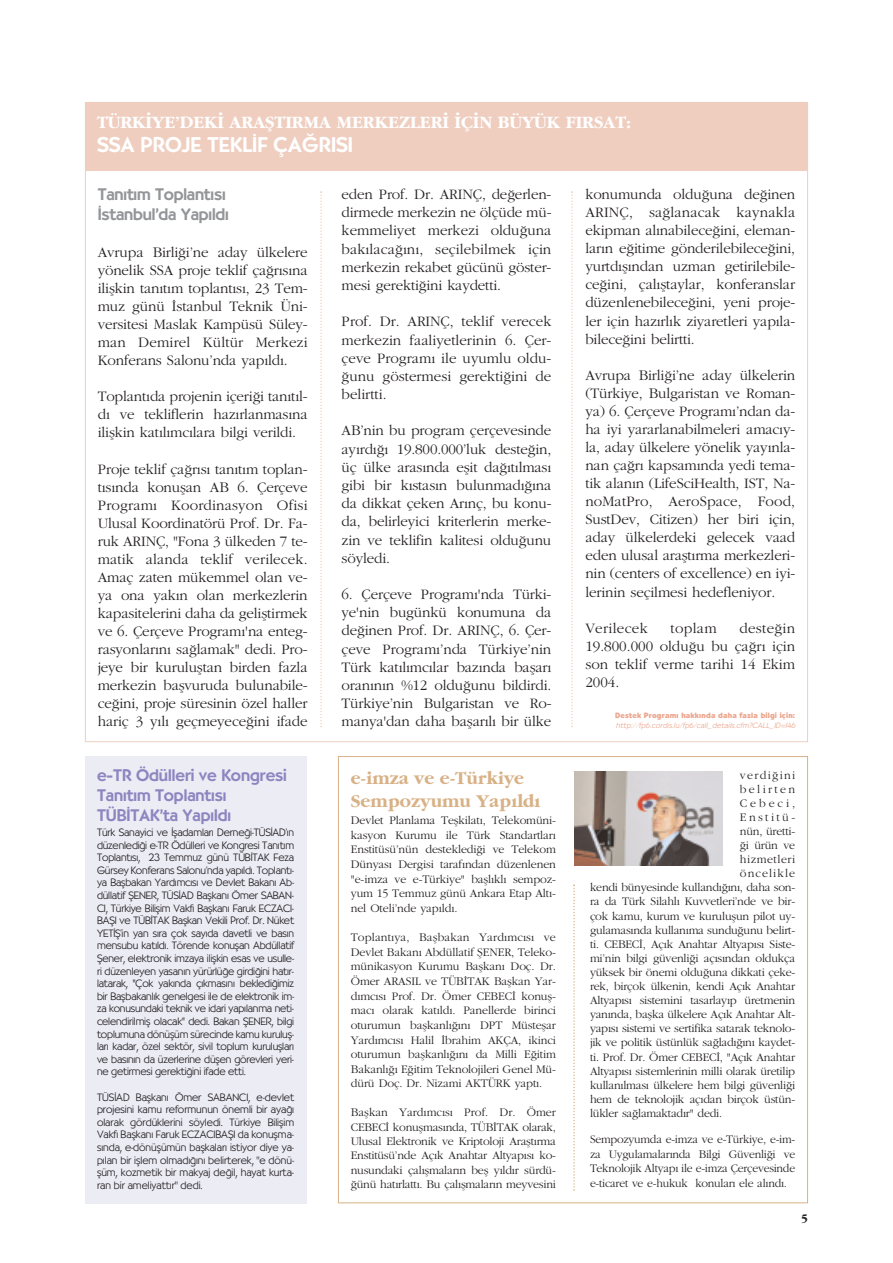
<style>
.page{position:relative;width:893px;height:1263px;background:#fff}
.page>*{position:absolute;margin:0;border:0;box-sizing:border-box;transform-origin:0 0}
.t1{font:500 21px "Bernhard";color:#fff}
.t2{font:700 18.75px/22.8px "Garamond";color:#d8b186}
.t3{font:700 18px "Garamond";color:#fff}
.t4{font:500 16.5px/19.8px "Bernhard";letter-spacing:-.005em;color:#8c86c0}
.t5{font:500 16.5px/19.8px "Bernhard";letter-spacing:-.01em;color:#939598}
.t6{font:300 15px/18px "Garamond";letter-spacing:-.01em;color:#231f20;text-align:justify}
.t7{font:300 15px "Garamond";letter-spacing:.02em;color:#231f20}
.t8{font:300 12px/14.7px "Garamond";letter-spacing:-.02em;color:#231f20;text-align:justify}
.t9{font:300 12px "Garamond";letter-spacing:.04em;color:#231f20}
.t10{font:300 12px "Garamond";letter-spacing:.105em;color:#231f20}
.t11{font:300 12px "Garamond";letter-spacing:.09em;color:#231f20}
.t12{font:300 12px "Garamond";letter-spacing:.19em;color:#231f20}
.t13{font:300 12px "Garamond";letter-spacing:.2em;color:#231f20}
.t14{font:700 12px "Garamond";color:#231f20}
.t15{font:300 10.5px/12.6px "Bernhard";letter-spacing:-.01em;color:#231f20;text-align:justify}
.t16{font:italic 300 7.5px "Bernhard";letter-spacing:.02em;color:#eca68e}
.t17{font:700 7.5px "Bernhard";letter-spacing:.025em;color:#eca68e}
</style>
<div class="page">
<div style="left:85px;top:756px;width:221px;height:447px;background:#ececf5"></div>
<svg style="left:320px;top:170px;width:2px;height:573px"></svg>
<div style="left:85px;top:102px;width:723px;height:68px;background:#efcec0"></div>
<svg style="left:571px;top:170px;width:4px;height:1021px"></svg>
<img style="left:574px;top:772px;width:149px;height:93px">
<p class="t3" style="left:97px;top:112px;width:536px">TÜRK‹YE’DEK‹ ARAfiTIRMA MERKEZLER‹ ‹Ç‹N BÜYÜK FIRSAT:</p>
<h1 class="t1" style="left:97px;top:133px;width:258px">SSA PROJE TEKL‹F ÇA⁄RISI</h1>
<p class="t5" style="left:98px;top:185px;width:133px">Tan›t›m Toplant›s› ‹stanbul’da Yap›ld›</p>
<p class="t6" style="left:98px;top:243px;width:211px">Avrupa Birli¤i’ne aday ülkelere yönelik SSA proje teklif ça¤r›s›na iliflkin tan›t›m toplant›s›, 23 Tem&shy;muz günü ‹stanbul Teknik Üni&shy;versitesi Maslak Kampüsü Süley&shy;man Demirel Kültür Merkezi Konferans Salonu’nda yap›ld›.</p>
<p class="t6" style="left:98px;top:387px;width:211px">Toplant›da projenin içeri¤i tan›t›l&shy;d› ve tekliflerin haz›rlanmas›na iliflkin kat›l›mc›lara bilgi verildi.</p>
<p class="t6" style="left:98px;top:459px;width:211px">Proje teklif ça¤r›s› tan›t›m toplan&shy;t›s›nda konuflan AB 6. Çerçeve Program› Koordinasyon Ofisi Ulusal Koordinatörü Prof. Dr. Fa&shy;ruk ARINÇ, "Fona 3 ülkeden 7 te&shy;matik alanda teklif verilecek.<br>Amaç zaten mükemmel olan ve&shy;ya ona yak›n olan merkezlerin kapasitelerini daha da gelifltirmek ve 6. Çerçeve Program›'na enteg&shy;rasyonlar›n› sa¤lamak" dedi. Pro&shy;jeye bir kurulufltan birden fazla merkezin baflvuruda bulunabile&shy;ce¤ini, proje süresinin özel haller hariç 3 y›l› geçmeyece¤ini ifade</p>
<p class="t4" style="left:97px;top:766px;width:192px">e-TR Ödülleri ve Kongresi<br>Tan›t›m Toplant›s›<br>TÜB‹TAK’ta Yap›ld›</p>
<p class="t15" style="left:97px;top:826px;width:199px">Türk Sanayici ve ‹fladamlar› Derne¤i-TÜS‹AD’›n düzenledi¤i e-TR Ödülleri ve Kongresi Tan›t›m Toplant›s›, 23 Temmuz günü TÜB‹TAK Feza Gürsey Konferans Salonu’nda yap›ld›. Toplant›- ya Baflbakan Yard›mc›s› ve Devlet Bakan› Ab&shy;düllatif fiENER, TÜS‹AD Baflkan› Ömer SABAN-CI, Türkiye Biliflim Vakf› Baflkan› Faruk ECZACI-BAfiI ve TÜB‹TAK Baflkan Vekili Prof. Dr. Nüket YET‹fi’in yan s›ra çok say›da davetli ve bas›n mensubu kat›ld›. Törende konuflan Abdüllatif fiener, elektronik imzaya iliflkin esas ve usulle&shy;ri düzenleyen yasan›n yürürlü¤e girdi¤ini hat›r&shy;latarak, "Çok yak›nda ç›kmas›n› bekledi¤imiz bir Baflbakanl›k genelgesi ile de elektronik im&shy;za konusundaki teknik ve idari yap›lanma neti&shy;celendirilmifl olacak" dedi. Bakan fiENER, bilgi toplumuna dönüflüm sürecinde kamu kurulufl&shy;lar› kadar, özel sektör, sivil toplum kurulufllar› ve bas›n›n da üzerlerine düflen görevleri yeri&shy;ne getirmesi gerekti¤ini ifade etti.</p>
<p class="t15" style="left:97px;top:1091px;width:199px">TÜS‹AD Baflkan› Ömer SABANCI, e-devlet projesini kamu reformunun önemli bir aya¤› olarak gördüklerini söyledi. Türkiye Biliflim Vakf› Baflkan› Faruk ECZACIBAfiI da konuflma&shy;s›nda, e-dönüflümün baflkalar› istiyor diye ya&shy;p›lan bir ifllem olmad›¤›n› belirterek, ''e dönü&shy;flüm, kozmetik bir makyaj de¤il, hayat kurta&shy;ran bir ameliyatt›r'' dedi.</p>
<p class="t6" style="left:342px;top:185px;width:211px">eden Prof. Dr. ARINÇ, de¤erlen&shy;dirmede merkezin ne ölçüde mü&shy;kemmeliyet merkezi oldu¤una bak›laca¤›n›, seçilebilmek için merkezin rekabet gücünü göster&shy;mesi gerekti¤ini kaydetti.</p>
<p class="t6" style="left:342px;top:312px;width:211px">Prof. Dr. ARINÇ, teklif verecek merkezin faaliyetlerinin 6. Çer&shy;çeve Program› ile uyumlu oldu-¤unu göstermesi gerekti¤ini de belirtti.</p>
<p class="t6" style="left:342px;top:421px;width:211px">AB’nin bu program çerçevesinde ay›rd›¤› 19.800.000’luk deste¤in, üç ülke aras›nda eflit da¤›t›lmas› gibi bir k›stas›n bulunmad›¤›na da dikkat çeken Ar›nç, bu konu&shy;da, belirleyici kriterlerin merke&shy;zin ve teklifin kalitesi oldu¤unu söyledi.</p>
<p class="t6" style="left:342px;top:585px;width:211px">6. Çerçeve Program›'nda Türki&shy;ye'nin bugünkü konumuna da de¤inen Prof. Dr. ARINÇ, 6. Çer&shy;çeve Program›’nda Türkiye’nin Türk kat›l›mc›lar baz›nda baflar› oran›n›n %12 oldu¤unu bildirdi.<br>Türkiye’nin Bulgaristan ve Ro&shy;manya'dan daha baflar›l› bir ülke</p>
<p class="t2" style="left:351px;top:766px;width:191px">e-imza ve e-Türkiye<br>Sempozyumu Yap›ld›</p>
<p class="t8" style="left:351px;top:812px;width:207px">Devlet Planlama Teflkilat›, Telekomüni&shy;kasyon Kurumu ile Türk Standartlar› Enstitüsü’nün destekledi¤i ve Telekom Dünyas› Dergisi taraf›ndan düzenlenen "e-imza ve e-Türkiye" bafll›kl› sempoz&shy;yum 15 Temmuz günü Ankara Etap Alt›- nel Oteli’nde yap›ld›.</p>
<p class="t8" style="left:351px;top:929px;width:207px">Toplant›ya, Baflbakan Yard›mc›s› ve Devlet Bakan› Abdüllatif fiENER, Teleko&shy;münikasyon Kurumu Baflkan› Doç. Dr.<br>Ömer ARASIL ve TÜB‹TAK Baflkan Yar&shy;d›mc›s› Prof. Dr. Ömer CEBEC‹ konufl&shy;mac› olarak kat›ld›. Panellerde birinci oturumun baflkanl›¤›n› DPT Müsteflar Yard›mc›s› Halil ‹brahim AKÇA, ikinci oturumun baflkanl›¤›n› da Milli E¤itim Bakanl›¤› E¤itim Teknolojileri Genel Mü&shy;dürü Doç. Dr. Nizami AKTÜRK yapt›.</p>
<p class="t8" style="left:351px;top:1105px;width:207px">Baflkan Yard›mc›s› Prof. Dr. Ömer CEBEC‹ konuflmas›nda, TÜB‹TAK olarak, Ulusal Elektronik ve Kriptoloji Araflt›rma Enstitüsü’nde Aç›k Anahtar Altyap›s› ko&shy;nusundaki çal›flmalar›n befl y›ld›r sürdü-¤ünü hat›rlatt›. Bu çal›flmalar›n meyvesini</p>
<p class="t6" style="left:585px;top:185px;width:211px">konumunda oldu¤una de¤inen ARINÇ, sa¤lanacak kaynakla ekipman al›nabilece¤ini, eleman&shy;lar›n e¤itime gönderilebilece¤ini, yurtd›fl›ndan uzman getirilebile&shy;ce¤ini, çal›fltaylar, konferanslar düzenlenebilece¤ini, yeni proje&shy;ler için haz›rl›k ziyaretleri yap›la&shy;bilece¤ini belirtti.</p>
<p class="t6" style="left:585px;top:366px;width:211px">Avrupa Birli¤i’ne aday ülkelerin (Türkiye, Bulgaristan ve Roman&shy;ya) 6. Çerçeve Program›’ndan da&shy;ha iyi yararlanabilmeleri amac›y&shy;la, aday ülkelere yönelik yay›nla&shy;nan ça¤r› kapsam›nda yedi tema&shy;tik alan›n (LifeSciHealth, IST, Na&shy;noMatPro, AeroSpace, Food, SustDev, Citizen) her biri için, aday ülkelerdeki gelecek vaad eden ulusal araflt›rma merkezleri&shy;nin (centers of excellence) en iyi&shy;lerinin seçilmesi hedefleniyor.</p>
<p class="t7" style="left:585px;top:619px;width:64px">Verilecek</p>
<p class="t6" style="left:670px;top:618px;width:48px">toplam</p>
<p class="t6" style="left:585px;top:618px;width:211px;text-indent:154px">deste¤in 19.800.000 oldu¤u bu ça¤r› için son teklif verme tarihi 14 Ekim 2004.</p>
<p class="t17" style="left:615px;top:711px;width:181px">Destek Program› hakk›nda daha fazla bilgi için:</p>
<p class="t16" style="left:616px;top:721px;width:182px">http ://fp6.cordis.lu/fp6/call_ details.cfm?CALL_ ID=146</p>
<p class="t10" style="left:740px;top:767px;width:57px">verdi¤ini</p>
<p class="t12" style="left:740px;top:781px;width:57px">belirten</p>
<p class="t8" style="left:740px;top:795px;width:57px">Cebeci,</p>
<p class="t13" style="left:740px;top:810px;width:57px">Enstitü-</p>
<p class="t8" style="left:740px;top:823px;width:57px">nün, üretti-</p>
<p class="t8" style="left:740px;top:837px;width:57px">¤i ürün ve</p>
<p class="t9" style="left:740px;top:852px;width:57px">hizmetleri</p>
<p class="t11" style="left:740px;top:866px;width:57px">öncelikle</p>
<p class="t8" style="left:590px;top:880px;width:207px">kendi bünyesinde kulland›¤›n›, daha son-</p>
<p class="t8" style="left:590px;top:894px;width:207px">ra da Türk Silahl› Kuvvetleri’nde ve bir-</p>
<p class="t8" style="left:590px;top:908px;width:207px">çok kamu, kurum ve kuruluflun pilot uy-</p>
<p class="t8" style="left:590px;top:922px;width:207px">gulamas›nda kullan›ma sundu¤unu belirt-</p>
<p class="t8" style="left:590px;top:936px;width:207px">ti. CEBEC‹, Aç›k Anahtar Altyap›s› Siste-</p>
<p class="t8" style="left:590px;top:950px;width:207px">mi’nin bilgi güvenli¤i aç›s›ndan oldukça</p>
<p class="t8" style="left:590px;top:964px;width:207px">yüksek bir önemi oldu¤una dikkati çeke-</p>
<p class="t8" style="left:590px;top:978px;width:207px">rek, birçok ülkenin, kendi Aç›k Anahtar</p>
<p class="t8" style="left:590px;top:993px;width:207px">Altyap›s› sistemini tasarlay›p üretmenin</p>
<p class="t8" style="left:590px;top:1007px;width:207px">yan›nda, baflka ülkelere Aç›k Anahtar Alt-</p>
<p class="t8" style="left:590px;top:1021px;width:207px">yap›s› sistemi ve sertifika satarak teknolo-</p>
<p class="t8" style="left:590px;top:1035px;width:207px">jik ve politik üstünlük sa¤lad›¤›n› kaydet-</p>
<p class="t8" style="left:590px;top:1049px;width:207px">ti. Prof. Dr. Ömer CEBEC‹, "Aç›k Anahtar</p>
<p class="t8" style="left:590px;top:1063px;width:207px">Altyap›s› sistemlerinin milli olarak üretilip</p>
<p class="t8" style="left:590px;top:1077px;width:207px">kullan›lmas› ülkelere hem bilgi güvenli¤i</p>
<p class="t8" style="left:590px;top:1091px;width:207px">hem de teknolojik aç›dan birçok üstün-</p>
<p class="t8" style="left:590px;top:1105px;width:134px">lükler sa¤lamaktad›r" dedi.</p>
<p class="t8" style="left:590px;top:1132px;width:207px">Sempozyumda e-imza ve e-Türkiye, e-im&shy;za Uygulamalar›nda Bilgi Güvenli¤i ve Teknolojik Altyap› ile e-imza Çerçevesinde e-ticaret ve e-hukuk konular› ele al›nd›.</p>
<p class="t14" style="left:801px;top:1210px;width:8px">5</p>
</div>
